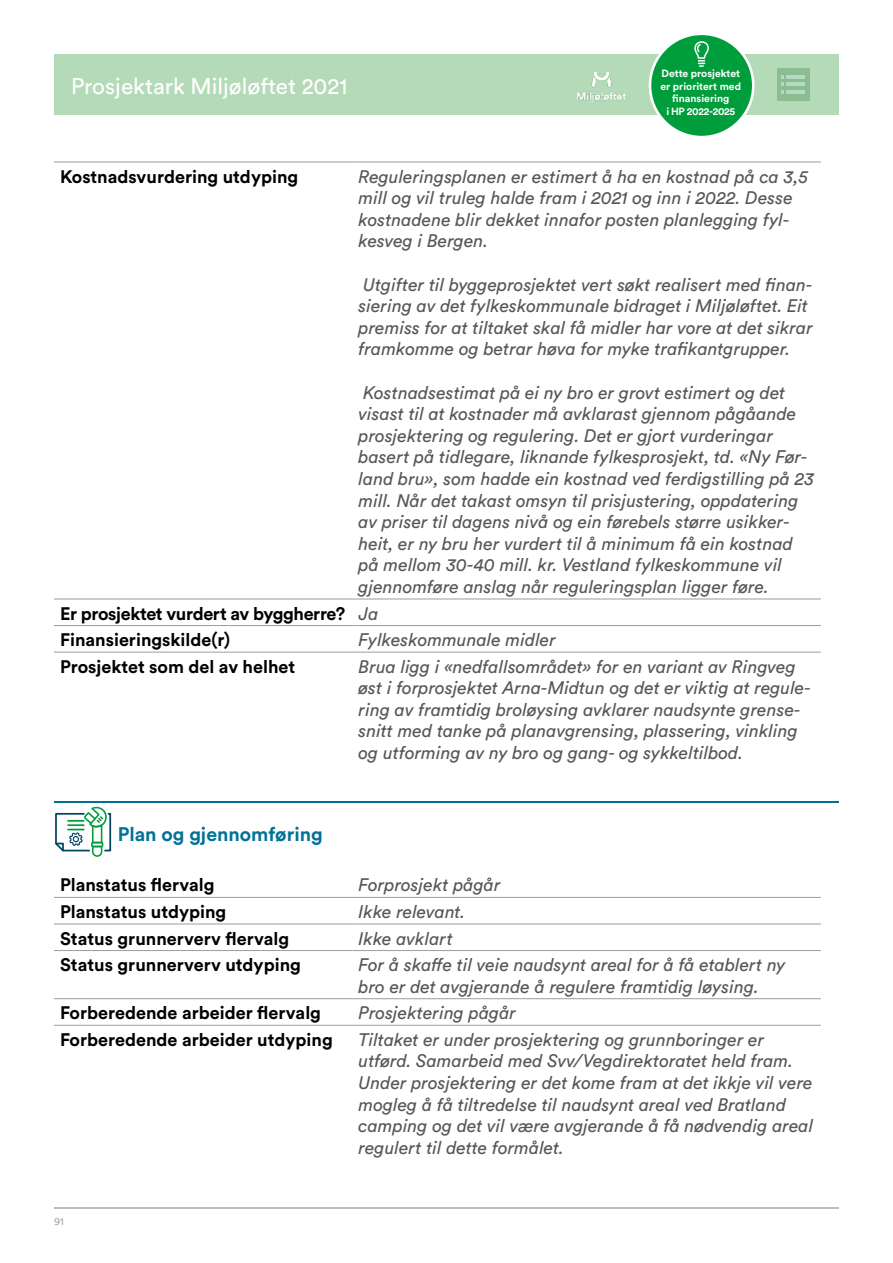
<style>
.page{position:relative;width:893px;height:1263px;background:#fff}
.page>*{position:absolute;margin:0;border:0;box-sizing:border-box;transform-origin:0 0}
.t1{font:22.5px "Circular Std";color:#fff}
.ML_-_Overskrift_H2{font:700 19.5px "Circular Std";color:#007298}
.ML_-_Brød_1{font:italic 18px/21.6px "Circular Std";color:#575756}
.ML_-_Overskrift_H3{font:700 18px "Circular Std";color:#000}
.ML_-_Overskrift_H3-2{font:700 18px "Circular Std";letter-spacing:-.02em;color:#000}
.t2{font:10.5px "Circular Std";color:#a8a8a7}
.t3{font:700 10.35px/12.5px "Circular Std";color:#fff;text-align:center}
</style>
<div class="page">
<hr style="left:54px;top:1208px;width:785px;height:1px;background:#bcbcbc">
<div style="left:54px;top:54px;width:785px;height:61px;background:#b4dab8"></div>
<img style="left:577px;top:71px;width:49px;height:31px">
<div style="left:650px;top:34px;width:103px;height:103px;background:#009d3d;border-radius:50%"></div>
<div style="left:649px;top:33px;width:106px;height:105px;border:3px solid #fff;border-radius:50%"></div>
<svg style="left:694px;top:41px;width:15px;height:26px"></svg>
<div style="left:777px;top:68px;width:32px;height:33px;background:#8bbd90"></div>
<hr style="left:786px;top:76px;width:19px;height:3px;background:#b4dac3">
<hr style="left:786px;top:83px;width:19px;height:3px;background:#b4dac3">
<hr style="left:786px;top:90px;width:19px;height:3px;background:#b4dac3">
<svg style="left:781px;top:76px;width:3px;height:17px"></svg>
<hr style="left:54px;top:162px;width:299px;height:1px;background:#9d9d9c">
<hr style="left:353px;top:162px;width:468px;height:1px;background:#9d9d9c">
<hr style="left:54px;top:599px;width:299px;height:1px;background:#9d9d9c">
<hr style="left:353px;top:599px;width:468px;height:1px;background:#9d9d9c">
<hr style="left:54px;top:625px;width:299px;height:1px;background:#9d9d9c">
<hr style="left:353px;top:625px;width:468px;height:1px;background:#9d9d9c">
<hr style="left:54px;top:652px;width:299px;height:1px;background:#9d9d9c">
<hr style="left:353px;top:652px;width:468px;height:1px;background:#9d9d9c">
<hr style="left:54px;top:801px;width:785px;height:1px;background:#007298">
<svg style="left:55px;top:806px;width:57px;height:51px"></svg>
<hr style="left:54px;top:1025px;width:299px;height:1px;background:#9d9d9c">
<hr style="left:353px;top:1025px;width:468px;height:1px;background:#9d9d9c">
<hr style="left:54px;top:897px;width:299px;height:1px;background:#9d9d9c">
<hr style="left:353px;top:897px;width:468px;height:1px;background:#9d9d9c">
<hr style="left:54px;top:923px;width:299px;height:1px;background:#9d9d9c">
<hr style="left:353px;top:923px;width:468px;height:1px;background:#9d9d9c">
<hr style="left:54px;top:950px;width:299px;height:1px;background:#9d9d9c">
<hr style="left:353px;top:950px;width:468px;height:1px;background:#9d9d9c">
<hr style="left:54px;top:998px;width:299px;height:1px;background:#9d9d9c">
<hr style="left:353px;top:998px;width:468px;height:1px;background:#9d9d9c">
<p class="t1" style="left:71px;top:72px;width:278px">Prosjektark Miljøløftet 2021</p>
<p class="t3" style="left:660px;top:67px;width:82px">Dette prosjektet er prioritert med finansiering<br>i HP 2022-2025</p>
<h3 class="ML_-_Overskrift_H3" style="left:60px;top:165px;width:240px">Kostnadsvurdering utdyping</h3>
<p class="ML_-_Brød_1" style="left:359px;top:165px;width:451px">Reguleringsplanen er estimert å ha en kostnad på ca 3,5 mill og vil truleg halde fram i 2021 og inn i 2022. Desse kostnadene blir dekket innafor posten planlegging fyl&shy;kesveg i Bergen.</p>
<p class="ML_-_Brød_1" style="left:359px;top:273px;width:456px">Utgifter til byggeprosjektet vert søkt realisert med finan&shy;siering av det fylkeskommunale bidraget i Miljøløftet. Eit premiss for at tiltaket skal få midler har vore at det sikrar framkomme og betrar høva for myke trafikantgrupper.</p>
<p class="ML_-_Brød_1" style="left:359px;top:381px;width:457px">Kostnadsestimat på ei ny bro er grovt estimert og det visast til at kostnader må avklarast gjennom pågåande prosjektering og regulering. Det er gjort vurderingar basert på tidlegare, liknande fylkesprosjekt, td. «Ny Før&shy;land bru», som hadde ein kostnad ved ferdigstilling på 23 mill. Når det takast omsyn til prisjustering, oppdatering av priser til dagens nivå og ein førebels større usikker&shy;heit, er ny bru her vurdert til å minimum få ein kostnad på mellom 30-40 mill. kr. Vestland fylkeskommune vil gjennomføre anslag når reguleringsplan ligger føre.</p>
<h3 class="ML_-_Overskrift_H3-2" style="left:60px;top:602px;width:287px">Er prosjektet vurdert av byggherre?</h3>
<p class="ML_-_Brød_1" style="left:359px;top:602px;width:21px">Ja</p>
<h3 class="ML_-_Overskrift_H3" style="left:60px;top:628px;width:171px">Finansieringskilde(r)</h3>
<p class="ML_-_Brød_1" style="left:359px;top:629px;width:199px">Fylkeskommunale midler</p>
<h3 class="ML_-_Overskrift_H3" style="left:60px;top:655px;width:237px">Prosjektet som del av helhet</h3>
<p class="ML_-_Brød_1" style="left:359px;top:655px;width:454px">Brua ligg i «nedfallsområdet» for en variant av Ringveg øst i forprosjektet Arna-Midtun og det er viktig at regule&shy;ring av framtidig broløysing avklarer naudsynte grense&shy;snitt med tanke på planavgrensing, plassering, vinkling og utforming av ny bro og gang- og sykkeltilbod.</p>
<h2 class="ML_-_Overskrift_H2" style="left:118px;top:822px;width:206px">Plan og gjennomføring</h2>
<h3 class="ML_-_Overskrift_H3" style="left:60px;top:873px;width:156px">Planstatus flervalg</h3>
<p class="ML_-_Brød_1" style="left:359px;top:874px;width:144px">Forprosjekt pågår</p>
<h3 class="ML_-_Overskrift_H3" style="left:60px;top:900px;width:168px">Planstatus utdyping</h3>
<p class="ML_-_Brød_1" style="left:359px;top:901px;width:108px">Ikke relevant.</p>
<h3 class="ML_-_Overskrift_H3" style="left:60px;top:926px;width:231px">Status grunnerverv flervalg</h3>
<p class="ML_-_Brød_1" style="left:359px;top:927px;width:96px">Ikke avklart</p>
<h3 class="ML_-_Overskrift_H3" style="left:60px;top:953px;width:242px">Status grunnerverv utdyping</h3>
<p class="ML_-_Brød_1" style="left:359px;top:954px;width:428px">For å skaffe til veie naudsynt areal for å få etablert ny bro er det avgjerande å regulere framtidig løysing.</p>
<h3 class="ML_-_Overskrift_H3" style="left:60px;top:1001px;width:263px">Forberedende arbeider flervalg</h3>
<p class="ML_-_Brød_1" style="left:359px;top:1002px;width:159px">Prosjektering pågår</p>
<h3 class="ML_-_Overskrift_H3" style="left:60px;top:1028px;width:274px">Forberedende arbeider utdyping</h3>
<p class="ML_-_Brød_1" style="left:359px;top:1028px;width:456px">Tiltaket er under prosjektering og grunnboringer er utførd. Samarbeid med Svv/Vegdirektoratet held fram.<br>Under prosjektering er det kome fram at det ikkje vil vere mogleg å få tiltredelse til naudsynt areal ved Bratland camping og det vil være avgjerande å få nødvendig areal regulert til dette formålet.</p>
<p class="t2" style="left:54px;top:1215px;width:11px">91</p>
</div>
